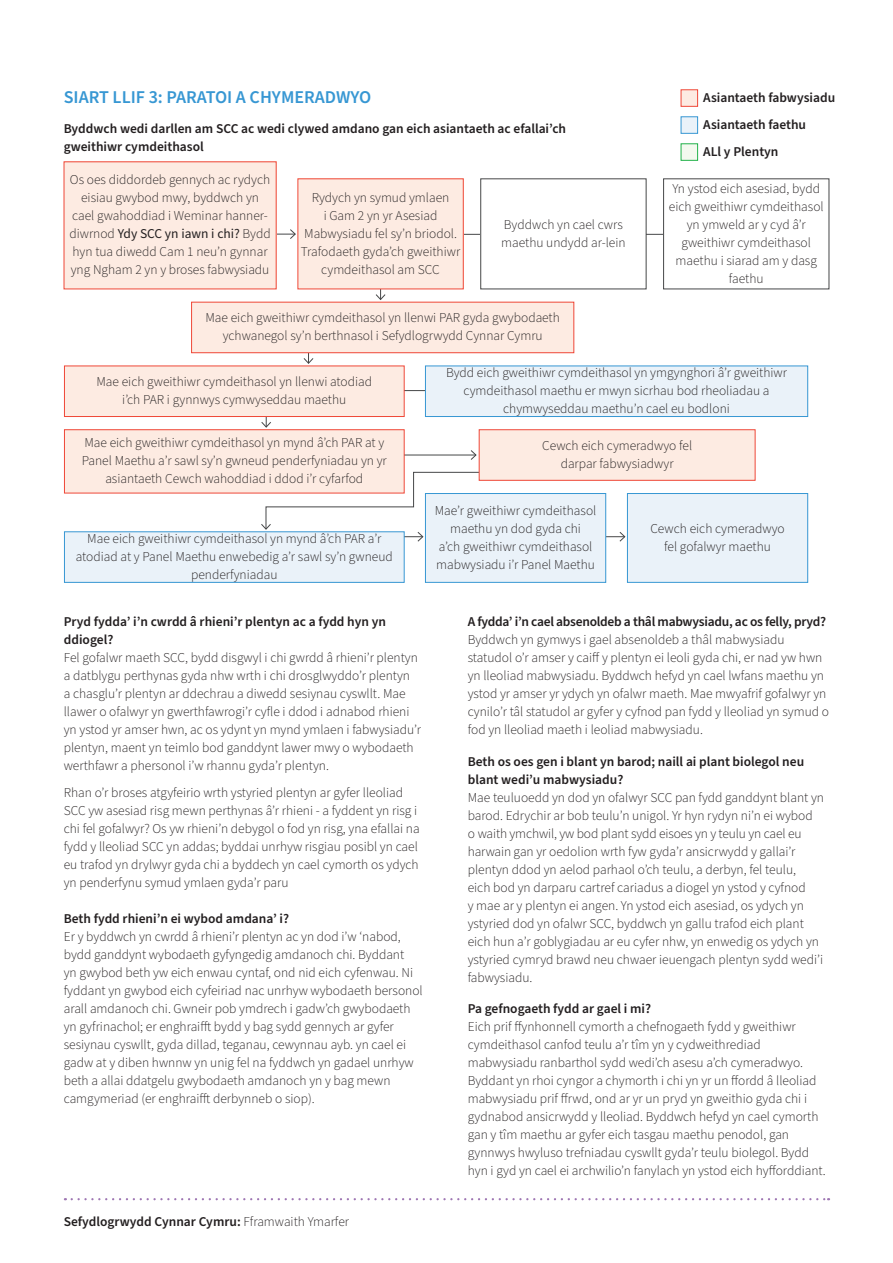
<style>
.page{position:relative;width:893px;height:1263px;background:#fff}
.page>*{position:absolute;margin:0;border:0;box-sizing:border-box;transform-origin:0 0}
.t1{font:600 18px "Source Sans Pro";color:#3797d3}
.t2{font:300 13.5px/18px "Source Sans Pro";color:#231f20;text-align:center}
.t3{font:600 13.5px/18px "Source Sans Pro";color:#231f20}
.t4{font:600 13.5px "Source Sans Pro";letter-spacing:-.02em;color:#231f20}
.s1{font-weight:400}
.s2{font-weight:300}
</style>
<div class="page">
<svg style="left:72px;top:1198px;width:757px;height:2px"></svg>
<hr style="left:259px;top:234px;width:36px;height:1px;background:#464748">
<svg style="left:290px;top:229px;width:6px;height:10px"></svg>
<hr style="left:380px;top:263px;width:1px;height:36px;background:#464748">
<svg style="left:375px;top:294px;width:11px;height:6px"></svg>
<hr style="left:308px;top:327px;width:1px;height:36px;background:#464748">
<svg style="left:303px;top:358px;width:11px;height:6px"></svg>
<hr style="left:457px;top:234px;width:242px;height:1px;background:#464748">
<hr style="left:266px;top:391px;width:1px;height:36px;background:#464748">
<svg style="left:261px;top:421px;width:10px;height:7px"></svg>
<hr style="left:394px;top:455px;width:82px;height:1px;background:#464748">
<svg style="left:470px;top:450px;width:7px;height:10px"></svg>
<hr style="left:543px;top:536px;width:82px;height:1px;background:#464748">
<svg style="left:619px;top:532px;width:6px;height:10px"></svg>
<hr style="left:373px;top:390px;width:82px;height:1px;background:#464748">
<svg style="left:261px;top:472px;width:230px;height:70px"></svg>
<div style="left:64px;top:162px;width:212px;height:127px;background:#fdebe2"></div>
<div style="left:481px;top:179px;width:165px;height:110px;background:#fff"></div>
<div style="left:298px;top:179px;width:165px;height:110px;background:#fdebe2"></div>
<div style="left:192px;top:302px;width:382px;height:51px;background:#fdebe2"></div>
<div style="left:191px;top:302px;width:383px;height:51px;border:1px solid #ef4838"></div>
<div style="left:64px;top:366px;width:340px;height:50px;background:#fdebe2"></div>
<div style="left:64px;top:366px;width:340px;height:51px;border:1px solid #ef4838"></div>
<div style="left:64px;top:430px;width:340px;height:63px;background:#fdebe2"></div>
<div style="left:64px;top:429px;width:340px;height:64px;border:1px solid #ef4838"></div>
<div style="left:64px;top:532px;width:340px;height:50px;background:#eaf2f9"></div>
<div style="left:64px;top:531px;width:340px;height:52px;border:1px solid #3797d3"></div>
<div style="left:425px;top:493px;width:181px;height:89px;background:#eaf2f9"></div>
<div style="left:425px;top:493px;width:181px;height:90px;border:1px solid #3797d3"></div>
<div style="left:627px;top:493px;width:181px;height:89px;background:#eaf2f9"></div>
<div style="left:627px;top:493px;width:181px;height:90px;border:1px solid #3797d3"></div>
<div style="left:479px;top:430px;width:276px;height:50px;background:#fdebe2"></div>
<div style="left:479px;top:429px;width:276px;height:51px;border:1px solid #ef4838"></div>
<div style="left:425px;top:366px;width:383px;height:50px;background:#eaf2f9"></div>
<div style="left:425px;top:366px;width:383px;height:51px;border:1px solid #3797d3"></div>
<div style="left:664px;top:179px;width:165px;height:110px;background:#fff"></div>
<div style="left:681px;top:90px;width:17px;height:17px;background:#fdebe2;border:1px solid #ef4838"></div>
<div style="left:681px;top:117px;width:17px;height:17px;background:#eaf2f9;border:1px solid #3797d3"></div>
<div style="left:681px;top:144px;width:17px;height:17px;background:#f4f9ef;border:1px solid #23b24b"></div>
<h1 class="t1" style="left:64px;top:85px;width:309px">SIART LLIF 3: PARATOI A CHYMERADWYO</h1>
<p class="t3" style="left:64px;top:120px;width:504px">Byddwch wedi darllen am SCC ac wedi clywed amdano gan eich asiantaeth ac efallai’ch gweithiwr cymdeithasol</p>
<p class="t3" style="left:703px;top:84px;width:134px;line-height:27px">Asiantaeth fabwysiadu<br>Asiantaeth faethu<br>ALl y Plentyn</p>
<p class="t2" style="left:69px;top:171px;width:203px">Os oes diddordeb gennych ac rydych eisiau gwybod mwy, byddwch yn cael gwahoddiad i Weminar hanner&shy;diwrnod <span class="s1">Ydy SCC yn iawn i chi?</span> Bydd hyn tua diwedd Cam 1 neu’n gynnar yng Ngham 2 yn y broses fabwysiadu</p>
<p class="t2" style="left:669px;top:180px;width:156px">Yn ystod eich asesiad, bydd eich gweithiwr cymdeithasol yn ymweld ar y cyd â’r gweithiwr cymdeithasol maethu i siarad am y dasg faethu</p>
<p class="t2" style="left:301px;top:189px;width:161px">Rydych yn symud ymlaen<br>i Gam 2 yn yr Asesiad<br>Mabwysiadu fel sy’n briodol.<br>Trafodaeth gyda’ch gweithiwr cymdeithasol am SCC</p>
<p class="t2" style="left:205px;top:309px;width:356px">Mae eich gweithiwr cymdeithasol yn llenwi PAR gyda gwybodaeth ychwanegol sy’n berthnasol i Sefydlogrwydd Cynnar Cymru</p>
<p class="t2" style="left:96px;top:373px;width:277px">Mae eich gweithiwr cymdeithasol yn llenwi atodiad i’ch PAR i gynnwys cymwyseddau maethu</p>
<p class="t2" style="left:82px;top:434px;width:307px">Mae eich gweithiwr cymdeithasol yn mynd â’ch PAR at y<br>Panel Maethu a’r sawl sy’n gwneud penderfyniadau yn yr asiantaeth Cewch wahoddiad i ddod i’r cyfarfod</p>
<p class="t2" style="left:501px;top:216px;width:126px;text-align:left">Byddwch yn cael cwrs maethu undydd ar-lein</p>
<p class="t2" style="left:446px;top:364px;width:342px">Bydd eich gweithiwr cymdeithasol yn ymgynghori â’r gweithiwr cymdeithasol maethu er mwyn sicrhau bod rheoliadau a chymwyseddau maethu’n cael eu bodloni</p>
<p class="t2" style="left:542px;top:437px;width:152px">Cewch eich cymeradwyo fel darpar fabwysiadwyr</p>
<p class="t2" style="left:76px;top:530px;width:318px">Mae eich gweithiwr cymdeithasol yn mynd â’ch PAR a’r atodiad at y Panel Maethu enwebedig a’r sawl sy’n gwneud penderfyniadau</p>
<p class="t3" style="left:64px;top:613px;width:324px">Pryd fydda’ i’n cwrdd â rhieni’r plentyn ac a fydd hyn yn ddiogel?</p>
<p class="t2" style="left:64px;top:649px;width:359px;text-align:left">Fel gofalwr maeth SCC, bydd disgwyl i chi gwrdd â rhieni’r plentyn a datblygu perthynas gyda nhw wrth i chi drosglwyddo’r plentyn<br>a chasglu’r plentyn ar ddechrau a diwedd sesiynau cyswllt. Mae llawer o ofalwyr yn gwerthfawrogi’r cyfle i ddod i adnabod rhieni yn ystod yr amser hwn, ac os ydynt yn mynd ymlaen i fabwysiadu’r plentyn, maent yn teimlo bod ganddynt lawer mwy o wybodaeth werthfawr a phersonol i’w rhannu gyda’r plentyn.</p>
<p class="t2" style="left:64px;top:784px;width:357px;text-align:left">Rhan o’r broses atgyfeirio wrth ystyried plentyn ar gyfer lleoliad SCC yw asesiad risg mewn perthynas â’r rhieni - a fyddent yn risg i chi fel gofalwyr? Os yw rhieni’n debygol o fod yn risg, yna efallai na fydd y lleoliad SCC yn addas; byddai unrhyw risgiau posibl yn cael eu trafod yn drylwyr gyda chi a byddech yn cael cymorth os ydych yn penderfynu symud ymlaen gyda’r paru</p>
<p class="t3" style="left:64px;top:910px;width:227px">Beth fydd rhieni’n ei wybod amdana’ i?</p>
<p class="t2" style="left:64px;top:928px;width:360px;text-align:left">Er y byddwch yn cwrdd â rhieni’r plentyn ac yn dod i’w ‘nabod, bydd ganddynt wybodaeth gyfyngedig amdanoch chi. Byddant<br>yn gwybod beth yw eich enwau cyntaf, ond nid eich cyfenwau. Ni fyddant yn gwybod eich cyfeiriad nac unrhyw wybodaeth bersonol arall amdanoch chi. Gwneir pob ymdrech i gadw’ch gwybodaeth yn gyfrinachol; er enghraifft bydd y bag sydd gennych ar gyfer sesiynau cyswllt, gyda dillad, teganau, cewynnau ayb. yn cael ei gadw at y diben hwnnw yn unig fel na fyddwch yn gadael unrhyw beth a allai ddatgelu gwybodaeth amdanoch yn y bag mewn camgymeriad (er enghraifft derbynneb o siop).</p>
<p class="t2" style="left:435px;top:502px;width:163px">Mae’r gweithiwr cymdeithasol maethu yn dod gyda chi<br>a’ch gweithiwr cymdeithasol mabwysiadu i’r Panel Maethu</p>
<p class="t2" style="left:650px;top:520px;width:136px">Cewch eich cymeradwyo fel gofalwyr maethu</p>
<p class="t4" style="left:468px;top:613px;width:360px">A fydda’ i’n cael absenoldeb a thâl mabwysiadu, ac os felly, pryd?</p>
<p class="t2" style="left:468px;top:631px;width:363px;text-align:left">Byddwch yn gymwys i gael absenoldeb a thâl mabwysiadu statudol o’r amser y caiff y plentyn ei leoli gyda chi, er nad yw hwn yn lleoliad mabwysiadu. Byddwch hefyd yn cael lwfans maethu yn ystod yr amser yr ydych yn ofalwr maeth. Mae mwyafrif gofalwyr yn cynilo’r tâl statudol ar gyfer y cyfnod pan fydd y lleoliad yn symud o fod yn lleoliad maeth i leoliad mabwysiadu.</p>
<p class="t3" style="left:468px;top:752px;width:338px">Beth os oes gen i blant yn barod; naill ai plant biolegol neu blant wedi’u mabwysiadu?</p>
<p class="t2" style="left:468px;top:788px;width:358px;text-align:left">Mae teuluoedd yn dod yn ofalwyr SCC pan fydd ganddynt blant yn barod. Edrychir ar bob teulu’n unigol. Yr hyn rydyn ni’n ei wybod<br>o waith ymchwil, yw bod plant sydd eisoes yn y teulu yn cael eu harwain gan yr oedolion wrth fyw gyda’r ansicrwydd y gallai’r plentyn ddod yn aelod parhaol o’ch teulu, a derbyn, fel teulu,<br>eich bod yn darparu cartref cariadus a diogel yn ystod y cyfnod<br>y mae ar y plentyn ei angen. Yn ystod eich asesiad, os ydych yn ystyried dod yn ofalwr SCC, byddwch yn gallu trafod eich plant eich hun a’r goblygiadau ar eu cyfer nhw, yn enwedig os ydych yn ystyried cymryd brawd neu chwaer ieuengach plentyn sydd wedi’i fabwysiadu.</p>
<p class="t3" style="left:468px;top:1000px;width:185px">Pa gefnogaeth fydd ar gael i mi?</p>
<p class="t2" style="left:468px;top:1018px;width:360px;text-align:left">Eich prif ffynhonnell cymorth a chefnogaeth fydd y gweithiwr cymdeithasol canfod teulu a’r tîm yn y cydweithrediad mabwysiadu ranbarthol sydd wedi’ch asesu a’ch cymeradwyo.<br>Byddant yn rhoi cyngor a chymorth i chi yn yr un ffordd â lleoliad mabwysiadu prif ffrwd, ond ar yr un pryd yn gweithio gyda chi i gydnabod ansicrwydd y lleoliad. Byddwch hefyd yn cael cymorth gan y tîm maethu ar gyfer eich tasgau maethu penodol, gan gynnwys hwyluso trefniadau cyswllt gyda’r teulu biolegol. Bydd hyn i gyd yn cael ei archwilio’n fanylach yn ystod eich hyfforddiant.</p>
<p class="t3" style="left:64px;top:1213px;width:287px">Sefydlogrwydd Cynnar Cymru: <span class="s2">Fframwaith Ymarfer</span></p>
</div>
